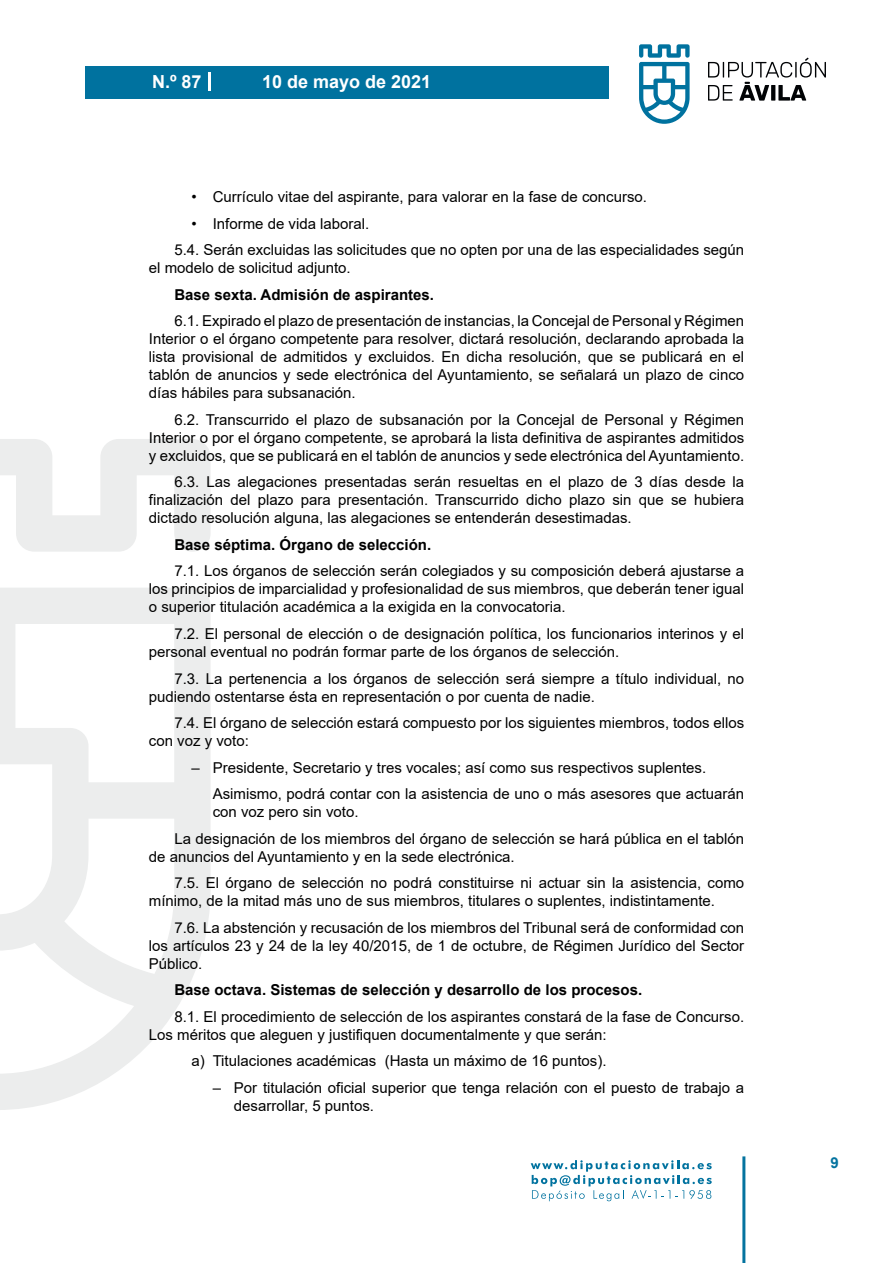
<style>
.page{position:relative;width:893px;height:1263px;background:#fff}
.page>*{position:absolute;margin:0;border:0;box-sizing:border-box;transform-origin:0 0}
.t1{font:700 18px "Arial";color:#fff}
.t2{font:15px/18px "Arial";color:#000}
.t3{font:700 15px "Arial";color:#000}
.t4{font:700 15px "Arial";color:#04739f}
</style>
<div class="page">
<svg style="left:531px;top:1160px;width:181px;height:41px"></svg>
<div style="left:85px;top:66px;width:523px;height:33px;background:#00729f"></div>
<svg style="left:639px;top:44px;width:51px;height:80px"></svg>
<svg style="left:708px;top:58px;width:118px;height:43px"></svg>
<hr style="left:742px;top:1156px;width:3px;height:107px;background:#04739f">
<svg style="left:208px;top:72px;width:2px;height:18px"></svg>
<svg style="left:0;top:439px;width:211px;height:671px"></svg>
<p class="t1" style="left:152px;top:69px;width:51px">N.º 87</p>
<p class="t1" style="left:262px;top:69px;width:171px">10 de mayo de 2021</p>
<p class="t2" style="left:191px;top:188px;width:457px">• Currículo vitae del aspirante, para valorar en la fase de concurso.</p>
<p class="t2" style="left:174px;top:210px;width:571px;line-height:26.5px;text-indent:17px">• Informe de vida laboral.<br>5.4. Serán excluidas las solicitudes que no opten por una de las especialidades según</p>
<p class="t2" style="left:149px;top:259px;width:203px">el modelo de solicitud adjunto.</p>
<p class="t3" style="left:174px;top:284px;width:261px">Base sexta. Admisión de aspirantes.</p>
<p class="t2" style="left:149px;top:312px;width:597px;text-align:justify;text-indent:26px">6.1. Expirado el plazo de presentación de instancias, la Concejal de Personal y Régimen Interior o el órgano competente para resolver, dictará resolución, declarando aprobada la lista provisional de admitidos y excluidos. En dicha resolución, que se publicará en el tablón de anuncios y sede electrónica del Ayuntamiento, se señalará un plazo de cinco días hábiles para subsanación.</p>
<p class="t2" style="left:149px;top:411px;width:597px;text-align:justify;text-indent:26px">6.2. Transcurrido el plazo de subsanación por la Concejal de Personal y Régimen Interior o por el órgano competente, se aprobará la lista definitiva de aspirantes admitidos y excluidos, que se publicará en el tablón de anuncios y sede electrónica del Ayuntamiento.</p>
<p class="t2" style="left:149px;top:473px;width:597px;text-align:justify;text-indent:26px">6.3. Las alegaciones presentadas serán resueltas en el plazo de 3 días desde la finalización del plazo para presentación. Transcurrido dicho plazo sin que se hubiera dictado resolución alguna, las alegaciones se entenderán desestimadas.</p>
<p class="t3" style="left:174px;top:534px;width:258px">Base séptima. Órgano de selección.</p>
<p class="t2" style="left:149px;top:562px;width:597px;text-align:justify;text-indent:26px">7.1. Los órganos de selección serán colegiados y su composición deberá ajustarse a los principios de imparcialidad y profesionalidad de sus miembros, que deberán tener igual o superior titulación académica a la exigida en la convocatoria.</p>
<p class="t2" style="left:149px;top:625px;width:597px;text-indent:26px">7.2. El personal de elección o de designación política, los funcionarios interinos y el personal eventual no podrán formar parte de los órganos de selección.</p>
<p class="t2" style="left:149px;top:669px;width:597px;text-indent:26px">7.3. La pertenencia a los órganos de selección será siempre a título individual, no pudiendo ostentarse ésta en representación o por cuenta de nadie.</p>
<p class="t2" style="left:149px;top:714px;width:597px;text-indent:26px">7.4. El órgano de selección estará compuesto por los siguientes miembros, todos ellos con voz y voto:</p>
<p class="t2" style="left:213px;top:754px;width:533px;line-height:26.5px;text-indent:-21px">– Presidente, Secretario y tres vocales; así como sus respectivos suplentes.<br>Asimismo, podrá contar con la asistencia de uno o más asesores que actuarán</p>
<p class="t2" style="left:174px;top:798px;width:571px;line-height:26.5px;text-indent:38px">con voz pero sin voto.<br>La designación de los miembros del órgano de selección se hará pública en el tablón</p>
<p class="t2" style="left:174px;top:843px;width:571px;line-height:26.5px;text-indent:-26px">de anuncios del Ayuntamiento y en la sede electrónica.<br>7.5. El órgano de selección no podrá constituirse ni actuar sin la asistencia, como</p>
<p class="t2" style="left:174px;top:887px;width:571px;line-height:26.5px;text-indent:-26px">mínimo, de la mitad más uno de sus miembros, titulares o suplentes, indistintamente.<br>7.6. La abstención y recusación de los miembros del Tribunal será de conformidad con</p>
<p class="t2" style="left:149px;top:936px;width:597px">los artículos 23 y 24 de la ley 40/2015, de 1 de octubre, de Régimen Jurídico del Sector<br>Público.</p>
<p class="t3" style="left:174px;top:979px;width:469px">Base octava. Sistemas de selección y desarrollo de los procesos.</p>
<p class="t2" style="left:149px;top:1007px;width:597px;text-indent:26px">8.1. El procedimiento de selección de los aspirantes constará de la fase de Concurso.<br>Los méritos que aleguen y justifiquen documentalmente y que serán:</p>
<p class="t2" style="left:191px;top:1052px;width:417px">a) Titulaciones académicas (Hasta un máximo de 16 puntos).</p>
<p class="t2" style="left:234px;top:1078px;width:512px;text-indent:-21px">– Por titulación oficial superior que tenga relación con el puesto de trabajo a desarrollar, 5 puntos.</p>
<p class="t4" style="left:831px;top:1152px;width:10px">9</p>
</div>
